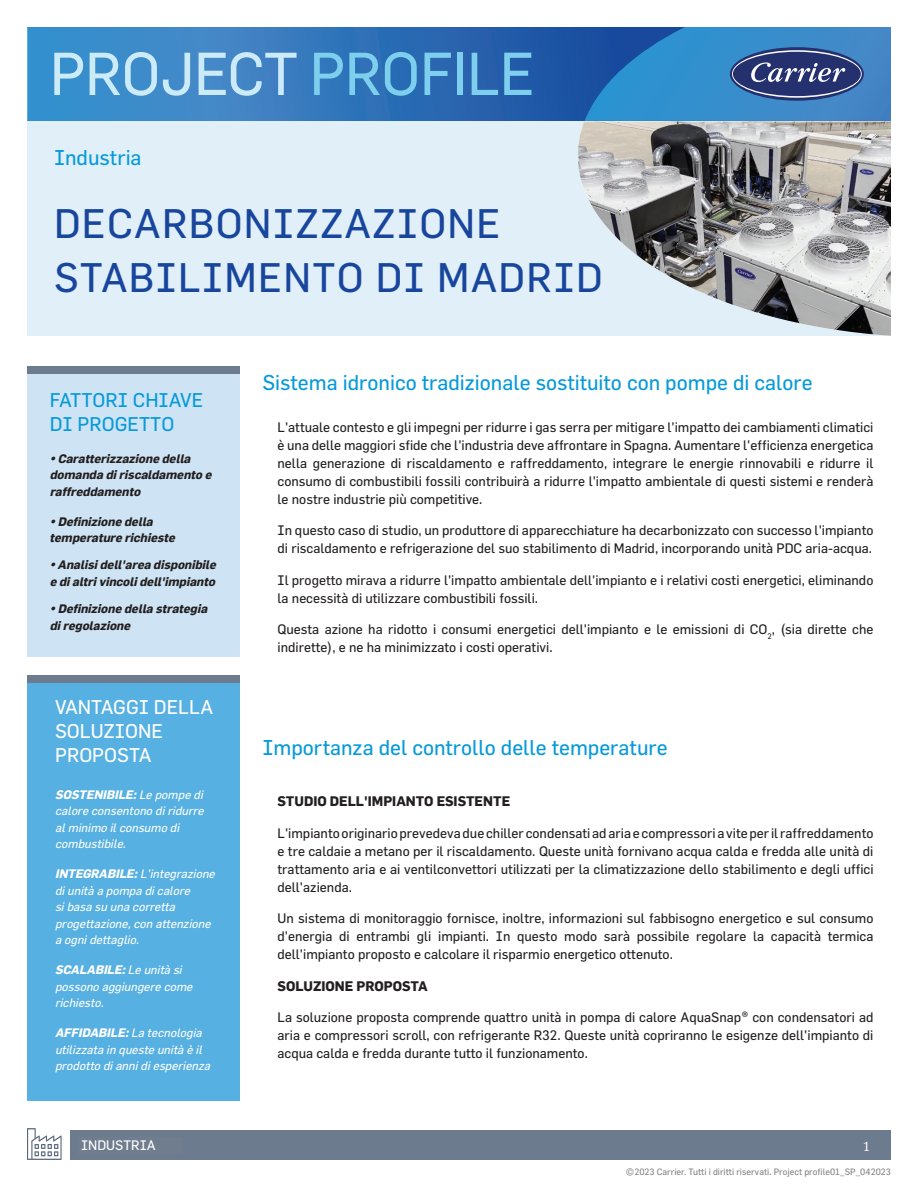
<style>
.page{position:relative;width:918px;height:1188px;background:#fff}
.page>*{position:absolute;margin:0;border:0;box-sizing:border-box;transform-origin:0 0}
.t1{font:59.25px "Flama Basic";color:#cbebf8}
.t2{font:40.5px/54px "Flama";letter-spacing:.03em;color:#18469d}
.t3{font:21px "Flama";color:#069ad9}
.t4{font:19.5px/24px "Flama";color:#fff}
.t5{font:19.5px/24px "Flama";color:#069ad9}
.t6{font:13.5px/18px "Flama";color:#231f20;text-align:justify}
.t7{font:700 13.5px "Flama";color:#231f20}
.t8{font:13.5px "Flama";color:#fff}
.t9{font:13.5px "Cambria";color:#fff}
.t10{font:12.6px "Flama Basic";letter-spacing:.025em;color:#fff}
.t11{font:italic 12px/16.5px "Flama";color:#fff}
.t12{font:italic 700 12px/16.5px "Flama";color:#231f20}
.t13{font:9px "Flama";color:#808285}
.s1{color:#7eceee}
.s2{font-weight:700}
</style>
<div class="page">
<svg style="left:27px;top:27px;width:558px;height:94px;background:#3276bb"></svg>
<svg style="left:585px;top:27px;width:306px;height:94px;background:#3679b8"></svg>
<div style="left:27px;top:122px;width:864px;height:214px;background:#e1eff9"></div>
<div style="left:71px;top:1131px;width:820px;height:29px;background:#6d7b8f"></div>
<svg style="left:27px;top:1128px;width:35px;height:32px"></svg>
<div style="left:27px;top:367px;width:213px;height:289px;background:#cee4f5"></div>
<div style="left:27px;top:366px;width:213px;height:8px;background:#6d7b8f"></div>
<div style="left:27px;top:679px;width:213px;height:422px;background:#57b0e2"></div>
<div style="left:27px;top:675px;width:213px;height:7px;background:#6d7b8f"></div>
<img style="left:578px;top:122px;width:313px;height:214px">
<h1 class="t1" style="left:50px;top:32px;width:486px">PROJECT <span class="s1">PROFILE</span></h1>
<h3 class="t3" style="left:54px;top:144px;width:89px">Industria</h3>
<h2 class="t2" style="left:54px;top:196px;width:550px">DECARBONIZZAZIONE<br>STABILIMENTO DI MADRID</h2>
<h3 class="t5" style="left:50px;top:387px;width:155px">FATTORI CHIAVE<br>DI PROGETTO</h3>
<p class="t12" style="left:50px;top:449px;width:167px">•Caratterizzazione della domanda diriscaldamento e raffreddamento</p>
<p class="t12" style="left:50px;top:512px;width:130px">•Definizione della temperature richieste</p>
<p class="t12" style="left:50px;top:556px;width:171px">•Analisidell'area disponibile e dialtrivincolidell'impianto</p>
<p class="t12" style="left:50px;top:600px;width:162px">•Definizione della strategia diregolazione</p>
<h3 class="t4" style="left:55px;top:694px;width:160px">VANTAGGI DELLA<br>SOLUZIONE<br>PROPOSTA</h3>
<p class="t11" style="left:55px;top:786px;width:153px"><span class="s2">SOSTENIBILE:</span>Le pompe di calore consentono diridurre alminimo ilconsumo di combustibile.</p>
<p class="t11" style="left:55px;top:865px;width:164px"><span class="s2">INTEGRABILE:</span>L'integrazione diunità a pompa dicalore sibasa su una corretta progettazione,con attenzione a ognidettaglio.</p>
<p class="t11" style="left:55px;top:961px;width:142px"><span class="s2">SCALABILE:</span>Le unità si possono aggiungere come richiesto.</p>
<p class="t11" style="left:55px;top:1024px;width:160px"><span class="s2">AFFIDABILE:</span>La tecnologia utilizzata in queste unità è il prodotto diannidiesperienza</p>
<h3 class="t3" style="left:262px;top:370px;width:552px">Sistema idronico tradizionale sostituito con pompe di calore</h3>
<p class="t6" style="left:278px;top:418px;width:597px">L'attuale contesto e gli impegni per ridurre i gas serra per mitigare l'impatto dei cambiamenti climatici è una delle maggiori sfide che l'industria deve affrontare in Spagna. Aumentare l'efficienza energetica nella generazione di riscaldamento e raffreddamento, integrare le energie rinnovabili e ridurre il consumo di combustibili fossili contribuirà a ridurre l'impatto ambientale di questi sistemi e renderà le nostre industrie più competitive.</p>
<p class="t6" style="left:278px;top:521px;width:597px">In questo caso di studio, un produttore di apparecchiature ha decarbonizzato con successo l'impianto di riscaldamento e refrigerazione del suo stabilimento di Madrid, incorporando unità PDC aria-acqua.</p>
<p class="t6" style="left:278px;top:571px;width:597px">Il progetto mirava a ridurre l'impatto ambientale dell'impianto e i relativi costi energetici, eliminando la necessità di utilizzare combustibili fossili.</p>
<p class="t6" style="left:278px;top:620px;width:597px">Questa azione ha ridotto i consumi energetici dell'impianto e le emissioni di CO<sub>2</sub>, (sia dirette che indirette), e ne ha minimizzato i costi operativi.</p>
<h3 class="t3" style="left:262px;top:735px;width:407px">Importanza del controllo delle temperature</h3>
<p class="t7" style="left:278px;top:792px;width:234px">STUDIO DELL'IMPIANTO ESISTENTE</p>
<p class="t6" style="left:278px;top:824px;width:598px">L'impianto originario prevedeva due chiller condensati ad aria e compressori a vite per il raffreddamento e tre caldaie a metano per il riscaldamento. Queste unità fornivano acqua calda e fredda alle unità di trattamento aria e ai ventilconvettori utilizzati per la climatizzazione dello stabilimento e degli uffici dell'azienda.</p>
<p class="t6" style="left:278px;top:909px;width:598px">Un sistema di monitoraggio fornisce, inoltre, informazioni sul fabbisogno energetico e sul consumo d'energia di entrambi gli impianti. In questo modo sarà possibile regolare la capacità termica dell'impianto proposto e calcolare il risparmio energetico ottenuto.</p>
<p class="t7" style="left:278px;top:976px;width:152px">SOLUZIONE PROPOSTA</p>
<p class="t6" style="left:278px;top:1008px;width:597px">La soluzione proposta comprende quattro unità in pompa di calore AquaSnap® con condensatori ad aria e compressori scroll, con refrigerante R32. Queste unità copriranno le esigenze dell'impianto di acqua calda e fredda durante tutto il funzionamento.</p>
<p class="t8" style="left:81px;top:1137px;width:76px">INDUSTRIA</p>
<p class="t10" style="left:81px;top:1138px;width:83px">INDUSTRIALE</p>
<p class="t9" style="left:863px;top:1139px;width:9px">1</p>
<p class="t13" style="left:626px;top:1166px;width:267px">©2023 Carrier. Tutti i diritti riservati. Project profile01_SP_042023</p>
</div>
